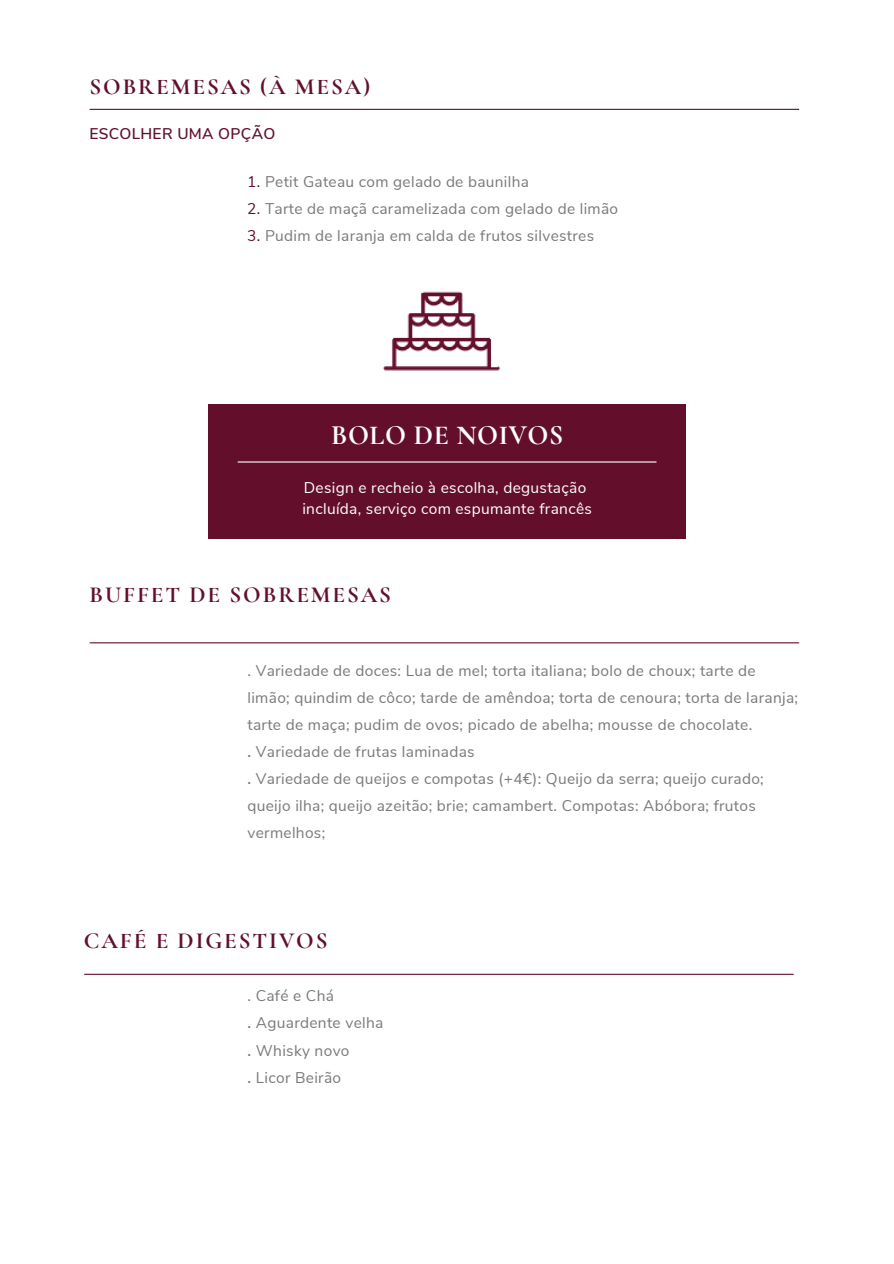
<style>
.page{position:relative;width:894px;height:1264px;background:#fff}
.page>*{position:absolute;margin:0;border:0;box-sizing:border-box;transform-origin:0 0}
.t1{font:700 27.45px "Cormorant SC";letter-spacing:.02em;color:#fff}
.t2{font:700 22.95px "Cormorant Garamond";letter-spacing:.085em;color:#630f2b}
.t3{font:15.45px/27px "Nunito Sans";letter-spacing:.02em;color:#7b7878}
.t4{font:15.45px/21.5px "Nunito Sans";letter-spacing:.02em;color:#fff}
.t5{font:600 15.45px "Nunito Sans";letter-spacing:.02em;color:#630f2b}
.s1{color:#630f2b}
.s2{font-weight:600}
</style>
<div class="page">
<hr style="left:90px;top:109px;width:708px;height:1px;background:#630f2b">
<img style="left:383px;top:291px;width:117px;height:80px">
<div style="left:208px;top:404px;width:478px;height:134px;background:#630f2b"></div>
<hr style="left:238px;top:461px;width:418px;height:1px;background:#fff">
<hr style="left:90px;top:642px;width:708px;height:1px;background:#630f2b">
<hr style="left:84px;top:973px;width:709px;height:1px;background:#630f2b">
<h2 class="t2" style="left:89px;top:73px;width:282px">SOBREMESAS (À MESA)</h2>
<p class="t5" style="left:89px;top:123px;width:187px">ESCOLHER UMA OPÇÃO</p>
<p class="t3" style="left:247px;top:168px;width:283px"><span class="s1">1.</span> Petit Gateau com gelado de baunilha</p>
<p class="t3" style="left:247px;top:195px;width:372px"><span class="s1">2.</span> Tarte de maçã caramelizada com gelado de limão</p>
<p class="t3" style="left:247px;top:223px;width:348px"><span class="s1">3.</span> Pudim de laranja em calda de frutos silvestres</p>
<h1 class="t1" style="left:331px;top:419px;width:233px">BOLO DE NOIVOS</h1>
<p class="t4" style="left:302px;top:477px;width:291px">Design e recheio à escolha, degustação incluída, serviço com espumante francês</p>
<h2 class="t2" style="left:89px;top:580px;width:303px">BUFFET DE SOBREMESAS</h2>
<p class="t3" style="left:247px;top:657px;width:552px">. Variedade de doces: Lua de mel; torta italiana; bolo de choux; tarte de limão; quindim de côco; tarde de amêndoa; torta de cenoura; torta de laranja; tarte de maça; pudim de ovos; picado de abelha; mousse de chocolate.<br><span class="s2">.</span> Variedade de frutas laminadas<br><span class="s2">.</span> Variedade de queijos e compotas (+4€): Queijo da serra; queijo curado; queijo ilha; queijo azeitão; brie; camambert. Compotas: Abóbora; frutos vermelhos;</p>
<h2 class="t2" style="left:84px;top:926px;width:245px">CAFÉ E DIGESTIVOS</h2>
<p class="t3" style="left:247px;top:982px;width:137px">. Café e Chá<br><span class="s2">.</span> Aguardente velha <span class="s2">.</span> Whisky novo<br><span class="s2">.</span> Licor Beirão</p>
</div>
